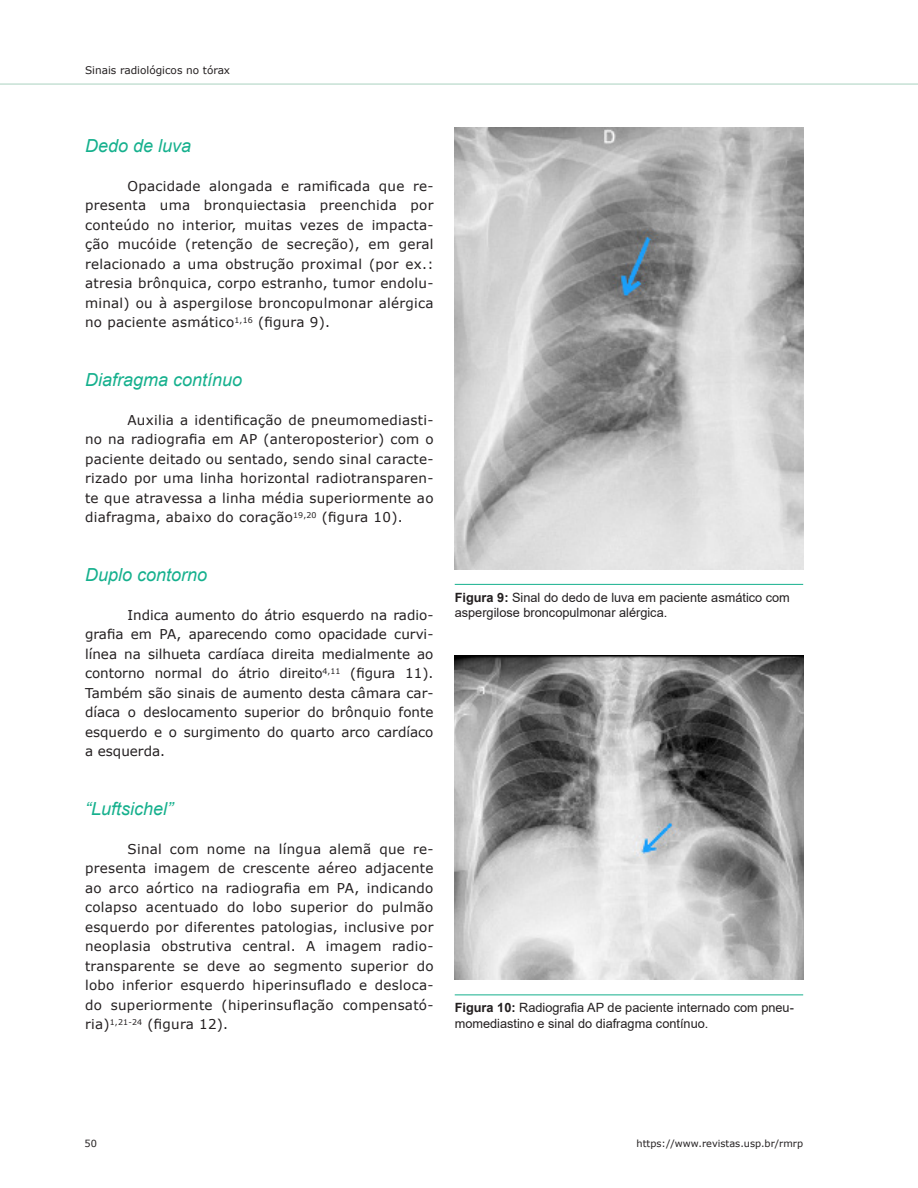
<style>
.page{position:relative;width:918px;height:1188px;background:#fff}
.page>*{position:absolute;margin:0;border:0;box-sizing:border-box;transform-origin:0 0}
.SUB3{font:italic 18px "Arial";color:#15b08d}
.TXT{font:13.5px/19.5px "Verdana";letter-spacing:.02em;color:#231f20;text-align:justify}
.Fig_Tit{font:12.75px/15.3px "Arial";color:#231f20}
.t1{font:10.5px "Verdana";color:#231f20}
.t2{font:9.75px "Verdana";color:#231f20}
.s1{font-weight:700}
</style>
<div class="page">
<hr style="left:0;top:83px;width:918px;height:2px;background:#c6e1d4">
<hr style="left:455px;top:584px;width:348px;height:1px;background:#15b08d">
<hr style="left:455px;top:995px;width:348px;height:1px;background:#15b08d">
<img style="left:455px;top:128px;width:348px;height:441px">
<img style="left:455px;top:656px;width:348px;height:323px">
<p class="t1" style="left:85px;top:62px;width:147px">Sinais radiológicos no tórax</p>
<p class="SUB3" style="left:85px;top:134px;width:108px">Dedo de luva</p>
<p class="TXT" style="left:85px;top:176px;width:350px;text-indent:43px">Opacidade alongada e ramificada que re&shy;presenta uma bronquiectasia preenchida por conteúdo no interior, muitas vezes de impacta&shy;ção mucóide (retenção de secreção), em geral relacionado a uma obstrução proximal (por ex.: atresia brônquica, corpo estranho, tumor endolu&shy;minal) ou à aspergilose broncopulmonar alérgica no paciente asmático<sup>1,16</sup> (figura 9).</p>
<p class="SUB3" style="left:85px;top:368px;width:159px">Diafragma contínuo</p>
<p class="TXT" style="left:85px;top:410px;width:350px;text-indent:43px">Auxilia a identificação de pneumomediasti&shy;no na radiografia em AP (anteroposterior) com o paciente deitado ou sentado, sendo sinal caracte&shy;rizado por uma linha horizontal radiotransparen&shy;te que atravessa a linha média superiormente ao diafragma, abaixo do coração<sup>19,20</sup> (figura 10).</p>
<p class="SUB3" style="left:85px;top:563px;width:124px">Duplo contorno</p>
<p class="TXT" style="left:85px;top:605px;width:350px;text-indent:43px">Indica aumento do átrio esquerdo na radio&shy;grafia em PA, aparecendo como opacidade curvi&shy;línea na silhueta cardíaca direita medialmente ao contorno normal do átrio direito<sup>4,11</sup> (figura 11).<br>Também são sinais de aumento desta câmara car&shy;díaca o deslocamento superior do brônquio fonte esquerdo e o surgimento do quarto arco cardíaco a esquerda.</p>
<p class="SUB3" style="left:85px;top:797px;width:90px">“Luftsichel”</p>
<p class="TXT" style="left:85px;top:839px;width:350px;text-indent:43px">Sinal com nome na língua alemã que re&shy;presenta imagem de crescente aéreo adjacente ao arco aórtico na radiografia em PA, indicando colapso acentuado do lobo superior do pulmão esquerdo por diferentes patologias, inclusive por neoplasia obstrutiva central. A imagem radio&shy;transparente se deve ao segmento superior do lobo inferior esquerdo hiperinsuflado e desloca&shy;do superiormente (hiperinsuflação compensató&shy;ria)<sup>1,21-24</sup> (figura 12).</p>
<p class="Fig_Tit" style="left:455px;top:590px;width:337px"><span class="s1">Figura 9:</span> Sinal do dedo de luva em paciente asmático com aspergilose broncopulmonar alérgica.</p>
<p class="Fig_Tit" style="left:455px;top:1000px;width:341px"><span class="s1">Figura 10:</span> Radiografia AP de paciente internado com pneu&shy;momediastino e sinal do diafragma contínuo.</p>
<p class="t2" style="left:85px;top:1137px;width:14px">50</p>
<p class="t2" style="left:637px;top:1137px;width:168px">https://www.revistas.usp.br/rmrp</p>
</div>
